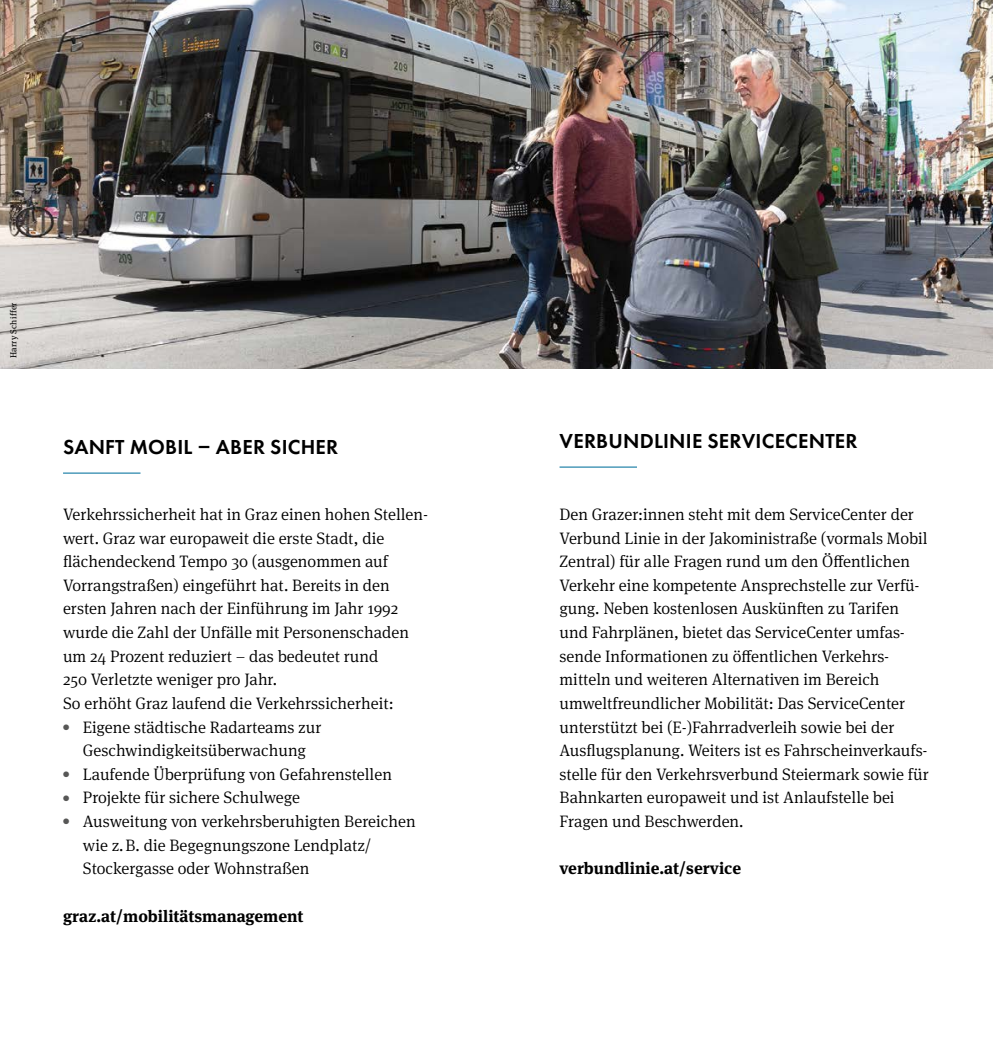
<style>
.page{position:relative;width:993px;height:1042px;background:#fff}
.page>*{position:absolute;margin:0;border:0;box-sizing:border-box;transform-origin:0 0}
.Überschrift_Ebene_2_H1{font:600 21px "Futura PT";letter-spacing:.01em;color:#000}
.Fliesstext_Flattersatz_P{font:300 16.62px/23.6px "Meta Serif Pro";color:#000}
.Fliesstext_Flattersatz_P-2{font:700 16.62px "Meta Serif Pro";color:#000}
.t1{font:8.75px "Meta Serif Pro";letter-spacing:.03em;color:#000}
</style>
<div class="page">
<img style="left:0;top:0;width:992px;height:368px">
<hr style="left:63px;top:472px;width:77px;height:2px;background:#00709c">
<hr style="left:559px;top:466px;width:77px;height:1px;background:#00709c">
<p class="t1" style="left:7px;top:358px;width:57px;rotate:-90deg">Harry Schiffer</p>
<h1 class="Überschrift_Ebene_2_H1" style="left:63px;top:433px;width:276px">SANFT MOBIL – ABER SICHER</h1>
<p class="Fliesstext_Flattersatz_P" style="left:63px;top:501px;width:366px">Verkehrssicherheit hat in Graz einen hohen Stellen&shy;wert. Graz war europaweit die erste Stadt, die flächendeckend Tempo 30 (ausgenommen auf Vorrangstraßen) eingeführt hat. Bereits in den ersten Jahren nach der Einführung im Jahr 1992 wurde die Zahl der Unfälle mit Personenschaden um 24 Prozent reduziert – das bedeutet rund<br>250 Verletzte weniger pro Jahr.</p>
<p class="Fliesstext_Flattersatz_P" style="left:63px;top:690px;width:332px">So erhöht Graz laufend die Verkehrssicherheit:</p>
<p class="Fliesstext_Flattersatz_P" style="left:63px;top:714px;width:260px;text-align:center"><sup>●</sup> Eigene städtische Radarteams zur<br>Geschwindigkeitsüberwachung</p>
<p class="Fliesstext_Flattersatz_P" style="left:63px;top:761px;width:330px"><sup>●</sup> Laufende Überprüfung von Gefahrenstellen</p>
<p class="Fliesstext_Flattersatz_P" style="left:63px;top:785px;width:238px"><sup>●</sup> Projekte für sichere Schulwege</p>
<p class="Fliesstext_Flattersatz_P" style="left:83px;top:809px;width:334px;text-indent:-20px"><sup>●</sup> Ausweitung von verkehrsberuhigten Bereichen wie z.B. die Begegnungszone Lendplatz/<br>Stockergasse oder Wohnstraßen</p>
<p class="Fliesstext_Flattersatz_P-2" style="left:63px;top:902px;width:242px">graz.at/mobilitätsmanagement</p>
<h1 class="Überschrift_Ebene_2_H1" style="left:559px;top:427px;width:299px">VERBUNDLINIE SERVICECENTER</h1>
<p class="Fliesstext_Flattersatz_P" style="left:559px;top:501px;width:370px">Den Grazer:innen steht mit dem ServiceCenter der Verbund Linie in der Jakoministraße (vormals Mobil Zentral) für alle Fragen rund um den Öffentlichen Verkehr eine kompetente Ansprechstelle zur Verfü&shy;gung. Neben kostenlosen Auskünften zu Tarifen und Fahrplänen, bietet das ServiceCenter umfas&shy;sende Informationen zu öffentlichen Verkehrs&shy;mitteln und weiteren Alternativen im Bereich umweltfreundlicher Mobilität: Das ServiceCenter unterstützt bei (E-)Fahrradverleih sowie bei der Ausflugsplanung. Weiters ist es Fahrscheinverkaufs&shy;stelle für den Verkehrsverbund Steiermark sowie für Bahnkarten europaweit und ist Anlaufstelle bei Fragen und Beschwerden.</p>
<p class="Fliesstext_Flattersatz_P-2" style="left:559px;top:855px;width:183px">verbundlinie.at/service</p>
</div>
